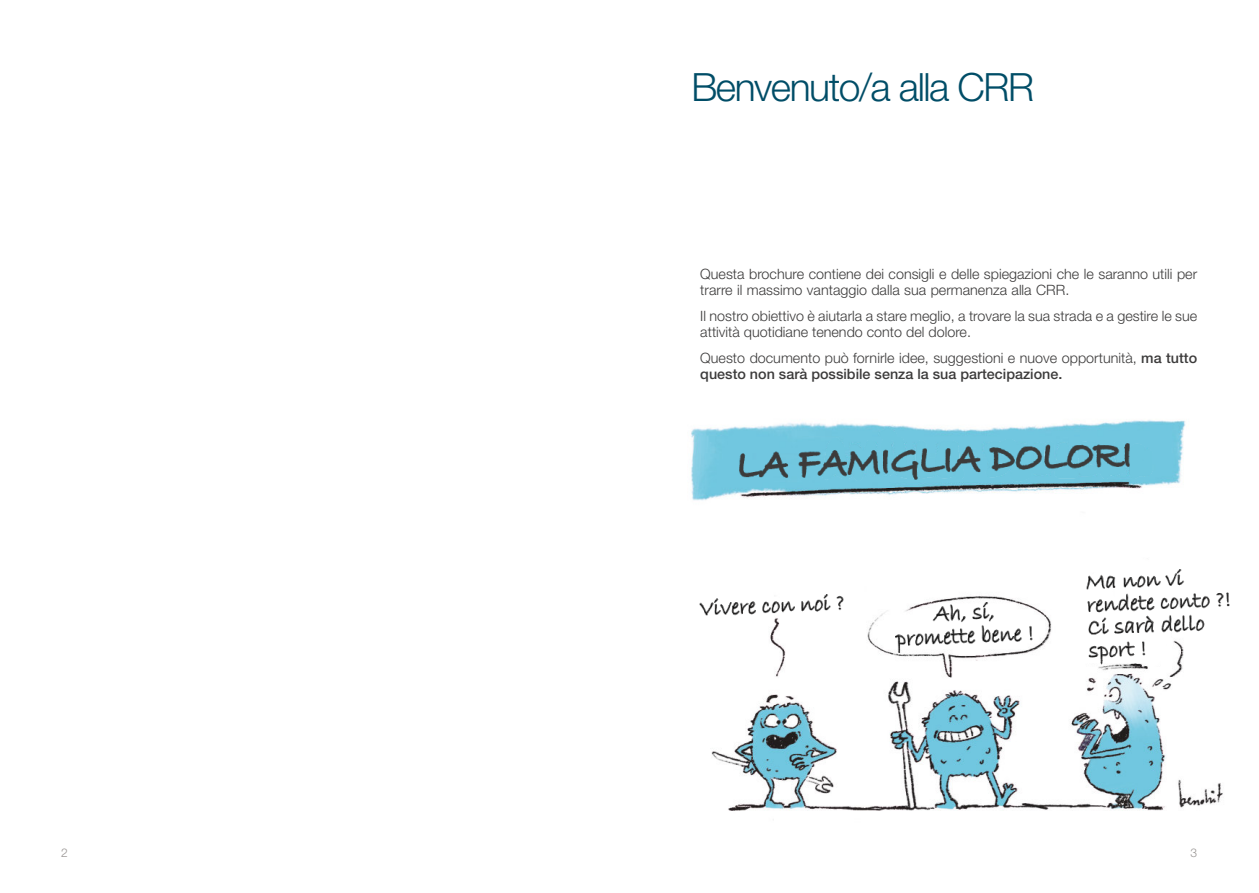
<style>
.page{position:relative;width:1259px;height:893px;background:#fff}
.page>*{position:absolute;margin:0;border:0;box-sizing:border-box;transform-origin:0 0}
.t1{font:300 39px "Helvetica Neue LT Std";letter-spacing:-.035em;color:#004d67}
.t2{font:300 14.25px/15.8px "Helvetica Neue LT Std";color:#3c3b3b}
.t3{font:300 12px "Helvetica Neue LT Std";color:#989492}
.s1{font-weight:500}
</style>
<div class="page">
<img style="left:691px;top:420px;width:539px;height:391px">
<img style="left:821px;top:427px;width:388px;height:241px">
<img style="left:739px;top:443px;width:390px;height:37px">
<img style="left:1086px;top:570px;width:143px;height:94px">
<img style="left:895px;top:603px;width:137px;height:49px">
<img style="left:699px;top:594px;width:144px;height:22px">
<h1 class="t1" style="left:691px;top:73px;width:344px">Benvenuto/a alla CRR</h1>
<p class="t2" style="left:700px;top:268px;width:498px">Questa brochure contiene dei consigli e delle spiegazioni che le saranno utili per trarre il massimo vantaggio dalla sua permanenza alla CRR.</p>
<p class="t2" style="left:700px;top:310px;width:498px">Il nostro obiettivo è aiutarla a stare meglio, a trovare la sua strada e a gestire le sue attività quotidiane tenendo conto del dolore.</p>
<p class="t2" style="left:700px;top:352px;width:498px">Questo documento può fornirle idee, suggestioni e nuove opportunità, <span class="s1">ma tutto questo non sarà possibile senza la sua partecipazione.</span></p>
<p class="t3" style="left:61px;top:848px;width:8px">2</p>
<p class="t3" style="left:1190px;top:848px;width:8px">3</p>
</div>
